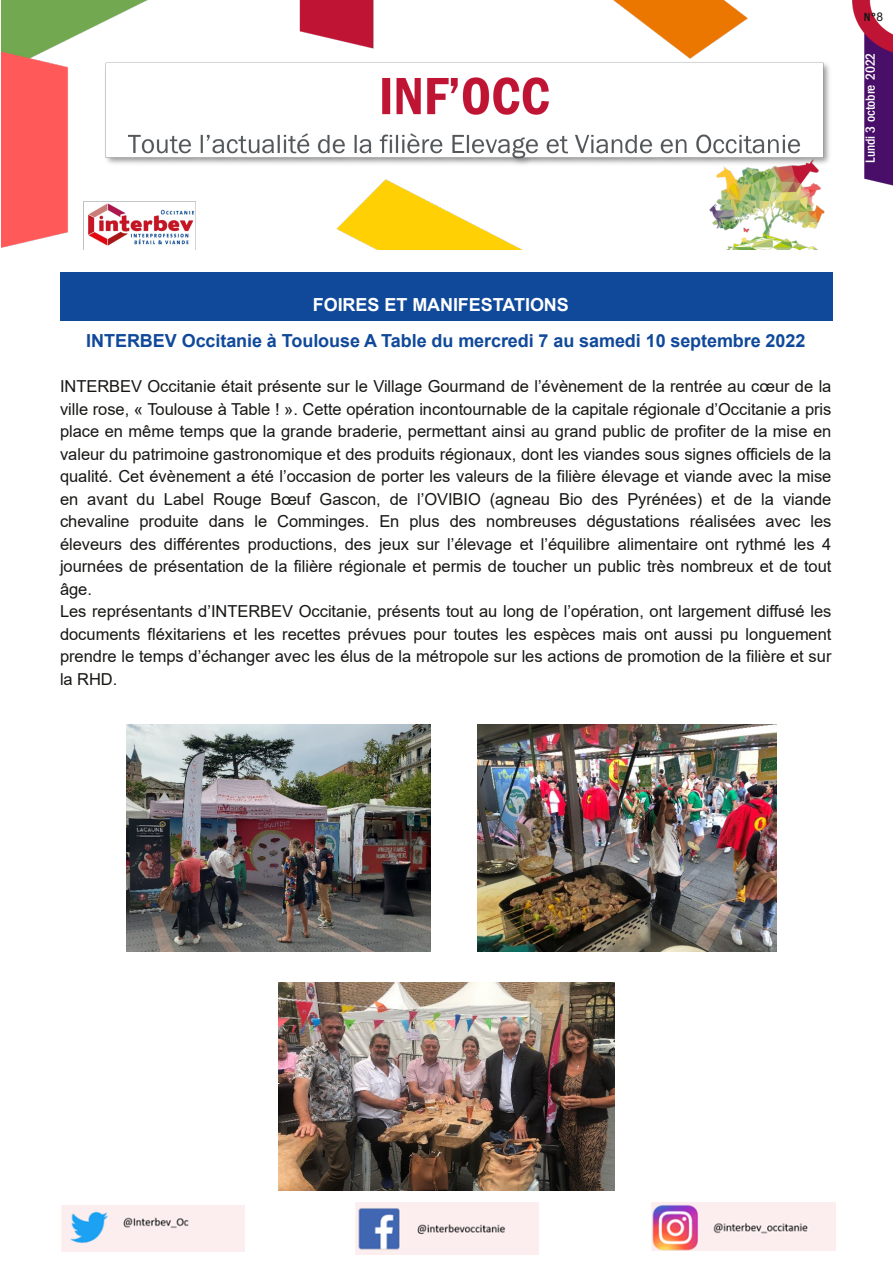
<style>
.page{position:relative;width:893px;height:1263px;background:#fff}
.page>*{position:absolute;margin:0;border:0;box-sizing:border-box;transform-origin:0 0}
.t1{font:700 18px "Arial";letter-spacing:-.005em;color:#10499a}
.t2{font:700 18px "Arial";color:#fff}
.t3{font:16.5px/22.5px "Arial";color:#181715}
.t4{font:500 condensed 13.5px "Franklin Gothic";letter-spacing:-.01em;color:#fff}
.t5{font:600 condensed 12px "Franklin Gothic";color:#181715}
.s1{font-family:"Arial";font-weight:400;font-stretch:normal}
</style>
<div class="page">
<img style="left:1px;top:1px;width:892px;height:248px">
<img style="left:651px;top:1203px;width:184px;height:47px">
<img style="left:355px;top:1203px;width:184px;height:51px">
<img style="left:61px;top:1205px;width:183px;height:46px">
<div style="left:60px;top:272px;width:773px;height:49px;background:#10499a"></div>
<img style="left:126px;top:724px;width:305px;height:228px">
<img style="left:477px;top:724px;width:300px;height:228px">
<img style="left:278px;top:982px;width:337px;height:209px">
<p class="t5" style="left:864px;top:10px;width:21px">N°<span class="s1">8</span></p>
<p class="t4" style="left:862px;top:163px;width:111px;rotate:-90deg">Lundi 3 octobre 2022</p>
<p class="t2" style="left:313px;top:295px;width:258px">FOIRES ET MANIFESTATIONS</p>
<p class="t1" style="left:86px;top:331px;width:721px">INTERBEV Occitanie à Toulouse A Table du mercredi 7 au samedi 10 septembre 2022</p>
<p class="t3" style="left:60px;top:375px;width:773px">INTERBEV Occitanie était présente sur le Village Gourmand de l’évènement de la rentrée au cœur de la ville rose, « Toulouse à Table ! ». Cette opération incontournable de la capitale régionale d’Occitanie a pris place en même temps que la grande braderie, permettant ainsi au grand public de profiter de la mise en valeur du patrimoine gastronomique et des produits régionaux, dont les viandes sous signes officiels de la qualité. Cet évènement a été l’occasion de porter les valeurs de la filière élevage et viande avec la mise en avant du Label Rouge Bœuf Gascon, de l’OVIBIO (agneau Bio des Pyrénées) et de la viande chevaline produite dans le Comminges. En plus des nombreuses dégustations réalisées avec les éleveurs des différentes productions, des jeux sur l’élevage et l’équilibre alimentaire ont rythmé les 4 journées de présentation de la filière régionale et permis de toucher un public très nombreux et de tout âge.<br>Les représentants d’INTERBEV Occitanie, présents tout au long de l’opération, ont largement diffusé les documents fléxitariens et les recettes prévues pour toutes les espèces mais ont aussi pu longuement prendre le temps d’échanger avec les élus de la métropole sur les actions de promotion de la filière et sur la RHD.</p>
</div>
